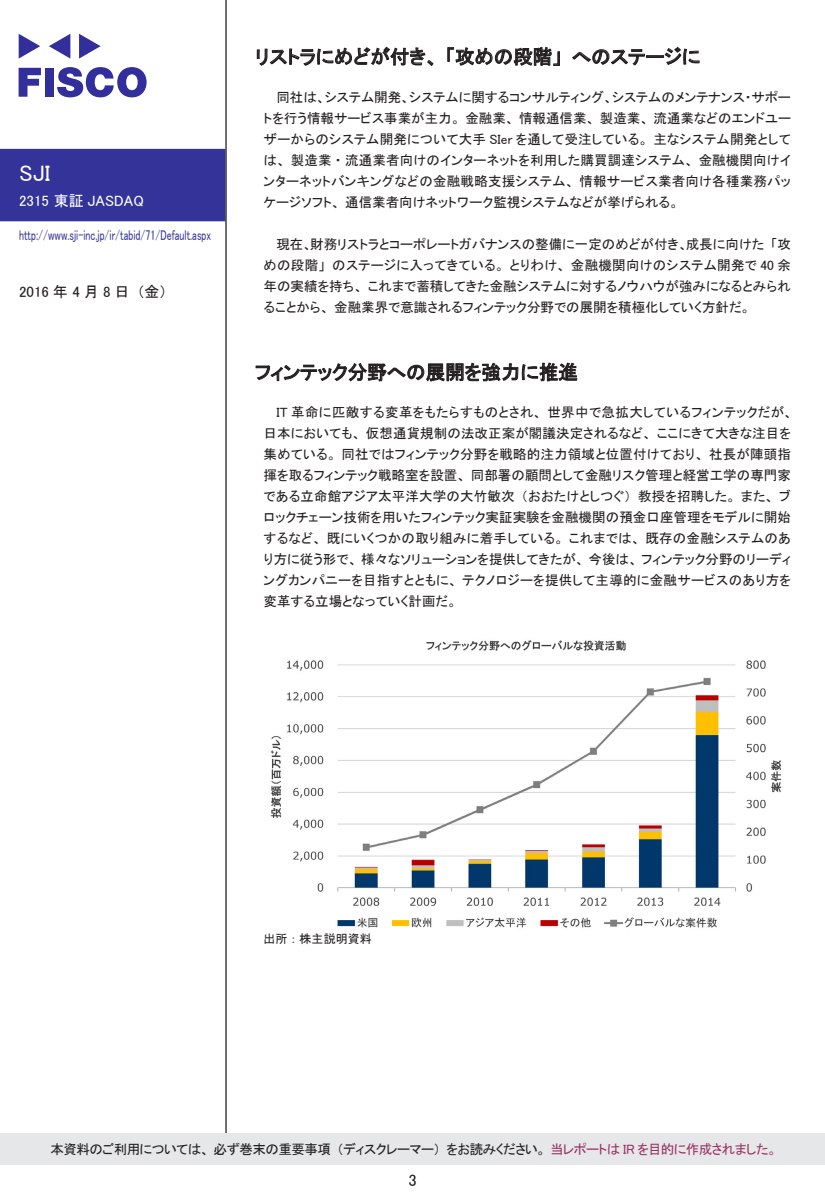
<style>
.page{position:relative;width:825px;height:1195px;background:#fff}
.page>*{position:absolute;margin:0;border:0;box-sizing:border-box;transform-origin:0 0}
.t1{font:22.5px "MS P Gothic";color:#fff}
.中タイトル_B{font:19.5px "MS P Gothic";color:#231f20}
.t2{font:16.5px "MS P Gothic";color:#231f20}
.t3{font:15px "MS P Gothic";color:#fff}
.t4{font:15px "MS P Gothic";letter-spacing:.25em;color:#231f20}
.t5{font:14.25px "MS P Gothic";color:#339;scale:.7 1}
.本文{font:13.5px/21px "MS P Gothic";letter-spacing:.005em;color:#231f20}
.本文-2{font:13.5px "MS P Gothic";letter-spacing:-.035em;color:#231f20}
.注記{font:12px "MS P Gothic";color:#231f20}
.s1{color:#936}
</style>
<div class="page">
<div style="left:0;top:149px;width:225px;height:72px;background:#339"></div>
<svg style="left:19px;top:68px;width:22px;height:29px"></svg>
<div style="left:45px;top:68px;width:9px;height:29px;background:#322e9c"></div>
<svg style="left:57px;top:67px;width:90px;height:30px"></svg>
<svg style="left:19px;top:34px;width:21px;height:25px"></svg>
<svg style="left:79px;top:34px;width:22px;height:25px"></svg>
<svg style="left:49px;top:34px;width:21px;height:25px"></svg>
<hr style="left:225px;top:0;width:2px;height:1133px;background:#231f20">
<div style="left:0;top:1133px;width:825px;height:32px;background:#e6e7e9"></div>
<svg style="left:257px;top:47px;width:177px;height:19px"></svg>
<svg style="left:447px;top:47px;width:113px;height:19px"></svg>
<svg style="left:572px;top:47px;width:127px;height:18px"></svg>
<svg style="left:256px;top:363px;width:321px;height:19px"></svg>
<img style="left:271px;top:640px;width:511px;height:288px">
<h1 class="t1" style="left:19px;top:162px;width:33px">SJI</h1>
<p class="t3" style="left:19px;top:194px;width:126px">2315 東証 JASDAQ</p>
<p class="t5" style="left:19px;top:228px;width:276px">http://www.sji-inc /i r/j p. tabid/71/Default.aspx</p>
<p class="t4" style="left:19px;top:284px;width:112px">2016年4月8日</p>
<p class="t4" style="left:137px;top:284px;width:31px">金（ (</p>
<p class="中タイトル_B" style="left:255px;top:47px;width:308px">リストラにめどが付き、「攻めの段階」</p>
<p class="本文" style="left:264px;top:86px;width:529px;text-align:justify;text-indent:13px">同社は、システム開発、システムに関するコンサルティング、システムのメンテナンス・サポートを行う情報サービス事業が主力。金融業、情報通信業、製造業、流通業などのエンドユーザーからのシステム開発について大手 SIer を通して受注している。主なシステム開発としては、製造業・流通業者向けのインターネットを利用した購買調達システム、金融機関向けインターネットバンキングなどの金融戦略支援システム、情報サービス業者向け各種業務パッケージソフト、通信業者向けネットワーク監視システムなどが挙げられる。</p>
<p class="本文" style="left:771px;top:233px;width:22px">攻「</p>
<p class="中タイトル_B" style="left:572px;top:47px;width:130px">へのステージに</p>
<p class="本文" style="left:310px;top:233px;width:379px">財務リストラとコーポレートガバナンスの整備に一定のめどが付き、</p>
<p class="本文" style="left:276px;top:233px;width:37px">現在、</p>
<p class="本文" style="left:686px;top:233px;width:80px">成長に向けた</p>
<p class="本文" style="left:332px;top:254px;width:460px">のステージに入ってきている。とりわけ、金融機関向けのシステム開発で 40 余</p>
<p class="本文" style="left:264px;top:254px;width:529px">めの段階」<br>年の実績を持ち、これまで蓄積してきた金融システムに対するノウハウが強みになるとみられることから、金融業界で意識されるフィンテック分野での展開を積極化していく方針だ。</p>
<p class="中タイトル_B" style="left:255px;top:362px;width:324px">フィンテック分野への展開を強力に推進</p>
<p class="本文" style="left:264px;top:402px;width:531px;text-align:right">IT 革命に匹敵する変革をもたらすものとされ、世界中で急拡大しているフィンテックだが、日本においても、仮想通貨規制の法改正案が閣議決定されるなど、ここにきて大きな注目を集めている。同社ではフィンテック分野を戦略的注力領域と位置付けており、社長が陣頭指揮を取るフィンテック戦略室を設置、同部署の顧問として金融リスク管理と経営工学の専門家教授を招聘した。また、ブ</p>
<p class="本文" style="left:264px;top:486px;width:529px">である立命館アジア太平洋大学の大竹敏次<br>ロックチェーン技術を用いたフィンテック実証実験を金融機関の預金口座管理をモデルに開始するなど、既にいくつかの取り組みに着手している。これまでは、既存の金融システムのあり方に従う形で、様々なソリューションを提供してきたが、今後は、フィンテック分野のリーディングカンパニーを目指すとともに、テクノロジーを提供して主導的に金融サービスのあり方を変革する立場となっていく計画だ。</p>
<p class="本文" style="left:521px;top:486px;width:111px">（おおたけとしつぐ）</p>
<p class="注記" style="left:264px;top:932px;width:109px">出所：株主説明資料</p>
<p class="本文-2" style="left:50px;top:1142px;width:728px">本資料のご利用については、必ず巻末の重要事項（ディスクレーマー）をお読みください。<span class="s1">当レポートは IR を目的に作成されました。</span></p>
<p class="t2" style="left:408px;top:1172px;width:10px">3</p>
</div>
